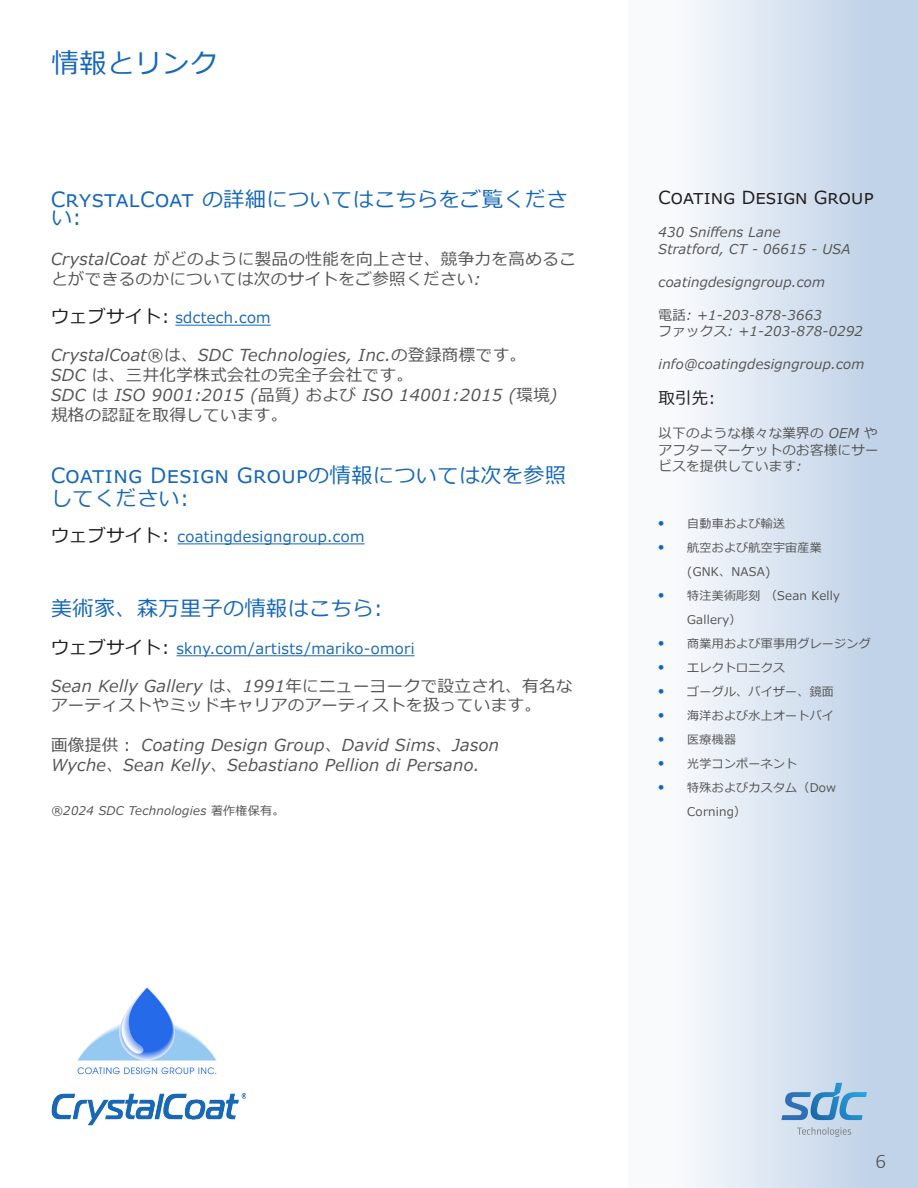
<style>
.page{position:relative;width:918px;height:1188px;background:#fff}
.page>*{position:absolute;margin:0;border:0;box-sizing:border-box;transform-origin:0 0}
.HEADINGS_-_BLUE{font:27px "Meiryo";letter-spacing:.025em;color:#1567b8}
.BODY_TEXT_-_TITLES{font:21px/18px "Meiryo";letter-spacing:.025em;color:#1567b8}
.BODY_TEXT_-_MAIN{font:300 21px "Calibri";color:#545454}
.BODY_TEXT_-_LEFT_HEADINGS{font:18px "Meiryo";letter-spacing:.01em;color:#231f20}
.BODY_TEXT_-_MAIN-2{font:italic 16.5px/20px "Meiryo";letter-spacing:.025em;color:#545454}
.BODY_TEXT_-_LEFT_HEADINGS-2{font:16.5px "Meiryo";color:#231f20}
.BODY_TEXT_-_TITLES-2{font:15px "Meiryo";letter-spacing:.025em;color:#1567b8}
.BODY_TEXT_-_LEFT{font:italic 13.5px/16.5px "Meiryo";letter-spacing:.02em;color:#545454;text-align:justify}
.t1{font:12px/24px "Meiryo";letter-spacing:.02em;color:#545454}
.BODY_TEXT_-_MAIN-3{font:italic 12px "Meiryo";letter-spacing:.025em;color:#545454}
.s1{font-size:18px;color:#231f20}
.s2{font-family:"Calibri";font-size:15px;color:#1567b8}
</style>
<div class="page">
<div style="left:628px;top:0;width:290px;height:1188px;background:linear-gradient(to right,#fff,#bacee5)"></div>
<hr style="left:175px;top:325px;width:96px;height:1px;background:#1567b8">
<hr style="left:178px;top:544px;width:187px;height:1px;background:#1567b8">
<hr style="left:176px;top:655px;width:239px;height:1px;background:#1567b8">
<svg style="left:781px;top:1083px;width:86px;height:37px;background:#8eb7da"></svg>
<svg style="left:797px;top:1127px;width:54px;height:10px"></svg>
<img style="left:52px;top:1094px;width:194px;height:31px">
<img style="left:77px;top:987px;width:140px;height:88px">
<p class="HEADINGS_-_BLUE" style="left:52px;top:44px;width:167px">情報とリンク</p>
<p class="BODY_TEXT_-_TITLES" style="left:51px;top:192px;width:518px">CrystalCoat の詳細についてはこちらをご覧ください:</p>
<p class="BODY_TEXT_-_MAIN-2" style="left:51px;top:250px;width:526px">CrystalCoat がどのように製品の性能を向上させ、競争力を高めることができるのかについては次のサイトをご参照ください:</p>
<p class="BODY_TEXT_-_TITLES-2" style="left:51px;top:307px;width:221px"><span class="s1">ウェブサイト:</span> sdctech.com</p>
<p class="BODY_TEXT_-_MAIN-2" style="left:51px;top:346px;width:477px">CrystalCoat®は、SDC Technologies, Inc.の登録商標です。</p>
<p class="BODY_TEXT_-_MAIN-2" style="left:51px;top:366px;width:363px">SDC は、三井化学株式会社の完全子会社です。</p>
<p class="BODY_TEXT_-_MAIN-2" style="left:51px;top:386px;width:508px">SDC は ISO 9001:2015 (品質) および ISO 14001:2015 (環境)規格の認証を取得しています。</p>
<p class="BODY_TEXT_-_TITLES" style="left:51px;top:465px;width:517px;line-height:22.5px">Coating Design Groupの情報については次を参照してください:</p>
<p class="BODY_TEXT_-_TITLES-2" style="left:51px;top:526px;width:315px"><span class="s1">ウェブサイト:</span> coatingdesigngroup.com</p>
<p class="BODY_TEXT_-_TITLES" style="left:51px;top:600px;width:333px">美術家、森万里子の情報はこちら:</p>
<p class="BODY_TEXT_-_TITLES-2" style="left:51px;top:638px;width:365px"><span class="s1">ウェブサイト:</span> skny.com/artists/mariko-omori</p>
<p class="BODY_TEXT_-_MAIN-2" style="left:51px;top:676px;width:523px">Sean Kelly Gallery は、1991年にニューヨークで設立され、有名なアーティストやミッドキャリアのアーティストを扱っています。</p>
<p class="BODY_TEXT_-_MAIN-2" style="left:51px;top:736px;width:449px">画像提供： Coating Design Group、David Sims、Jason<br>Wyche、Sean Kelly、Sebastiano Pellion di Persano.</p>
<p class="BODY_TEXT_-_MAIN-3" style="left:51px;top:803px;width:235px">®2024 SDC Technologies 著作権保有。</p>
<p class="BODY_TEXT_-_LEFT_HEADINGS" style="left:659px;top:185px;width:216px">Coating Design Group</p>
<p class="BODY_TEXT_-_LEFT" style="left:659px;top:225px;width:124px">430 Sniffens Lane</p>
<p class="BODY_TEXT_-_LEFT" style="left:659px;top:241px;width:193px">Stratford, CT - 06615 - USA</p>
<p class="BODY_TEXT_-_LEFT" style="left:659px;top:274px;width:168px">coatingdesigngroup.com</p>
<p class="BODY_TEXT_-_LEFT" style="left:659px;top:307px;width:165px">電話: +1-203-878-3663</p>
<p class="BODY_TEXT_-_LEFT" style="left:659px;top:324px;width:206px">ファックス: +1-203-878-0292</p>
<p class="BODY_TEXT_-_LEFT" style="left:659px;top:357px;width:207px">info@coatingdesigngroup.com</p>
<p class="BODY_TEXT_-_LEFT_HEADINGS-2" style="left:659px;top:386px;width:59px">取引先:</p>
<p class="BODY_TEXT_-_LEFT" style="left:659px;top:426px;width:222px">以下のような様々な業界の OEM やアフターマーケットのお客様にサービスを提供しています:</p>
<p class="t1" style="left:658px;top:512px;width:129px"><span class="s2">•</span> 自動車および輸送</p>
<p class="t1" style="left:687px;top:536px;width:136px;text-indent:-30px"><span class="s2">•</span> 航空および航空宇宙産業(GNK、NASA)</p>
<p class="t1" style="left:687px;top:584px;width:154px;text-indent:-30px"><span class="s2">•</span> 特注美術彫刻 （Sean Kelly<br>Gallery）</p>
<p class="t1" style="left:658px;top:632px;width:215px"><span class="s2">•</span> 商業用および軍事用グレージング</p>
<p class="t1" style="left:658px;top:656px;width:129px"><span class="s2">•</span> エレクトロニクス</p>
<p class="t1" style="left:658px;top:680px;width:178px"><span class="s2">•</span> ゴーグル、バイザー、鏡面</p>
<p class="t1" style="left:658px;top:704px;width:178px"><span class="s2">•</span> 海洋および水上オートバイ</p>
<p class="t1" style="left:658px;top:728px;width:80px"><span class="s2">•</span> 医療機器</p>
<p class="t1" style="left:658px;top:752px;width:141px"><span class="s2">•</span> 光学コンポーネント</p>
<p class="t1" style="left:687px;top:776px;width:150px;text-indent:-30px"><span class="s2">•</span> 特殊およびカスタム（Dow<br>Corning）</p>
<p class="BODY_TEXT_-_MAIN" style="left:875px;top:1148px;width:12px">6</p>
</div>
